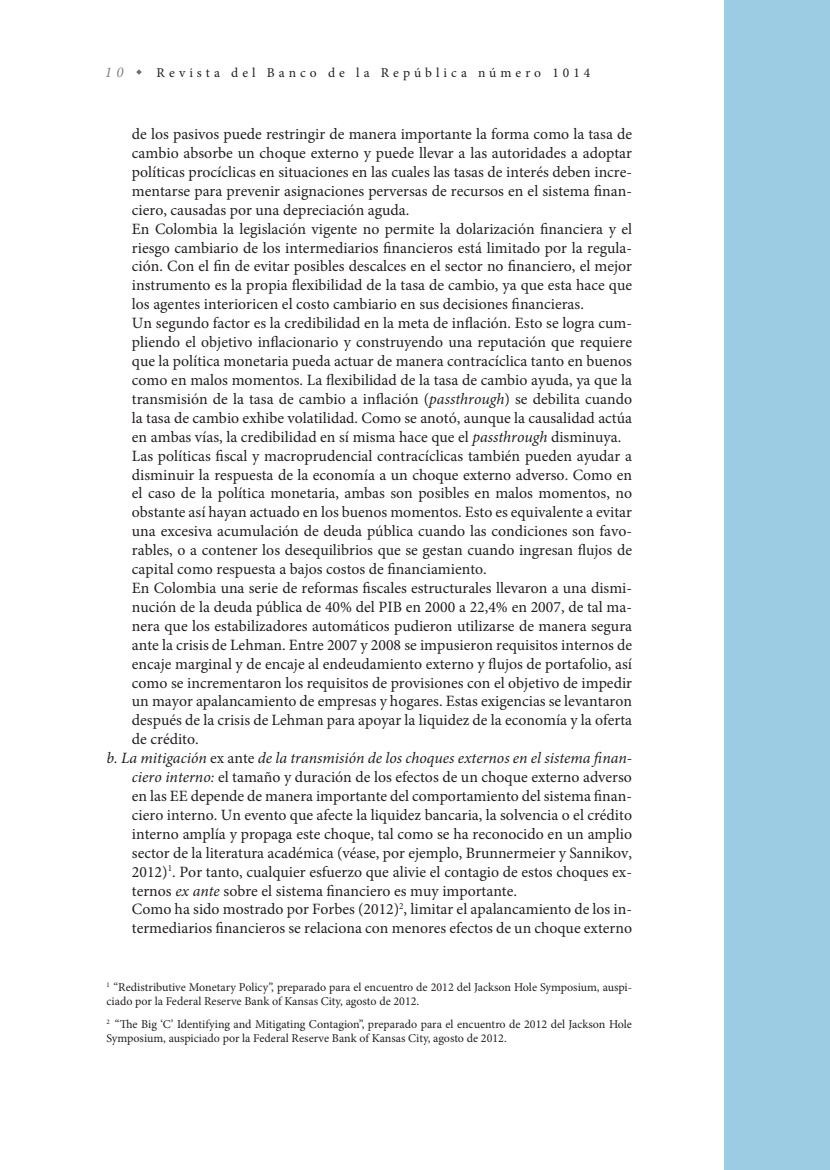
<style>
.page{position:relative;width:830px;height:1170px;background:#fff}
.page>*{position:absolute;margin:0;border:0;box-sizing:border-box;transform-origin:0 0}
.TEXTO_bullet{font:15.75px/18.9px "Minion Pro";color:#231f20;text-align:justify}
.t1{font:italic 15px "Minion Pro";color:#808285}
.t2{font:13.5px "Minion Pro";letter-spacing:.3em;color:#231f20}
.PIE_de_pagina{font:12px/14.4px "Minion Pro";color:#231f20}
.s1{font-style:italic}
</style>
<div class="page">
<svg style="left:136px;top:69px;width:6px;height:6px"></svg>
<div style="left:723px;top:0;width:106px;height:1169px;background:#9bcce3"></div>
<p class="t1" style="left:105px;top:62px;width:20px">1 0</p>
<p class="t2" style="left:156px;top:64px;width:435px">Revista del Banco de la República número 1014</p>
<p class="TEXTO_bullet" style="left:132px;top:125px;width:501px">de los pasivos puede restringir de manera importante la forma como la tasa de cambio absorbe un choque externo y puede llevar a las autoridades a adoptar políticas procíclicas en situaciones en las cuales las tasas de interés deben incre&shy;mentarse para prevenir asignaciones perversas de recursos en el sistema finan&shy;ciero, causadas por una depreciación aguda.</p>
<p class="TEXTO_bullet" style="left:132px;top:219px;width:501px">En Colombia la legislación vigente no permite la dolarización financiera y el riesgo cambiario de los intermediarios financieros está limitado por la regula&shy;ción. Con el fin de evitar posibles descalces en el sector no financiero, el mejor instrumento es la propia flexibilidad de la tasa de cambio, ya que esta hace que los agentes interioricen el costo cambiario en sus decisiones financieras.</p>
<p class="TEXTO_bullet" style="left:132px;top:314px;width:501px">Un segundo factor es la credibilidad en la meta de inflación. Esto se logra cum&shy;pliendo el objetivo inflacionario y construyendo una reputación que requiere que la política monetaria pueda actuar de manera contracíclica tanto en buenos como en malos momentos. La flexibilidad de la tasa de cambio ayuda, ya que la transmisión de la tasa de cambio a inflación (<span class="s1">passthrough</span>) se debilita cuando la tasa de cambio exhibe volatilidad. Como se anotó, aunque la causalidad actúa en ambas vías, la credibilidad en sí misma hace que el <span class="s1">passthrough</span> disminuya.</p>
<p class="TEXTO_bullet" style="left:132px;top:446px;width:501px">Las políticas fiscal y macroprudencial contracíclicas también pueden ayudar a disminuir la respuesta de la economía a un choque externo adverso. Como en el caso de la política monetaria, ambas son posibles en malos momentos, no obstante así hayan actuado en los buenos momentos. Esto es equivalente a evitar una excesiva acumulación de deuda pública cuando las condiciones son favo&shy;rables, o a contener los desequilibrios que se gestan cuando ingresan flujos de capital como respuesta a bajos costos de financiamiento.</p>
<p class="TEXTO_bullet" style="left:132px;top:578px;width:501px">En Colombia una serie de reformas fiscales estructurales llevaron a una dismi&shy;nución de la deuda pública de 40% del PIB en 2000 a 22,4% en 2007, de tal ma&shy;nera que los estabilizadores automáticos pudieron utilizarse de manera segura ante la crisis de Lehman. Entre 2007 y 2008 se impusieron requisitos internos de encaje marginal y de encaje al endeudamiento externo y flujos de portafolio, así como se incrementaron los requisitos de provisiones con el objetivo de impedir un mayor apalancamiento de empresas y hogares. Estas exigencias se levantaron después de la crisis de Lehman para apoyar la liquidez de la economía y la oferta de crédito.</p>
<p class="TEXTO_bullet" style="left:132px;top:748px;width:501px;text-indent:-26px"><span class="s1">b. La mitigación</span> ex ante <span class="s1">de la transmisión de los choques externos en el sistema finan&shy;ciero interno:</span> el tamaño y duración de los efectos de un choque externo adverso en las EE depende de manera importante del comportamiento del sistema finan&shy;ciero interno. Un evento que afecte la liquidez bancaria, la solvencia o el crédito interno amplía y propaga este choque, tal como se ha reconocido en un amplio sector de la literatura académica (véase, por ejemplo, Brunnermeier y Sannikov, 2012)<sup>1</sup>. Por tanto, cualquier esfuerzo que alivie el contagio de estos choques ex&shy;ternos <span class="s1">ex ante</span> sobre el sistema financiero es muy importante.</p>
<p class="TEXTO_bullet" style="left:132px;top:900px;width:501px">Como ha sido mostrado por Forbes (2012)<sup>2</sup>, limitar el apalancamiento de los in&shy;termediarios financieros se relaciona con menores efectos de un choque externo</p>
<p class="PIE_de_pagina" style="left:106px;top:979px;width:527px"><sup>1</sup> “Redistributive Monetary Policy”, preparado para el encuentro de 2012 del Jackson Hole Symposium, auspi&shy;ciado por la Federal Reserve Bank of Kansas City, agosto de 2012.</p>
<p class="PIE_de_pagina" style="left:106px;top:1016px;width:527px"><sup>2</sup> “The Big ‘C’ Identifying and Mitigating Contagion”, preparado para el encuentro de 2012 del Jackson Hole<br>Symposium, auspiciado por la Federal Reserve Bank of Kansas City, agosto de 2012.</p>
</div>
